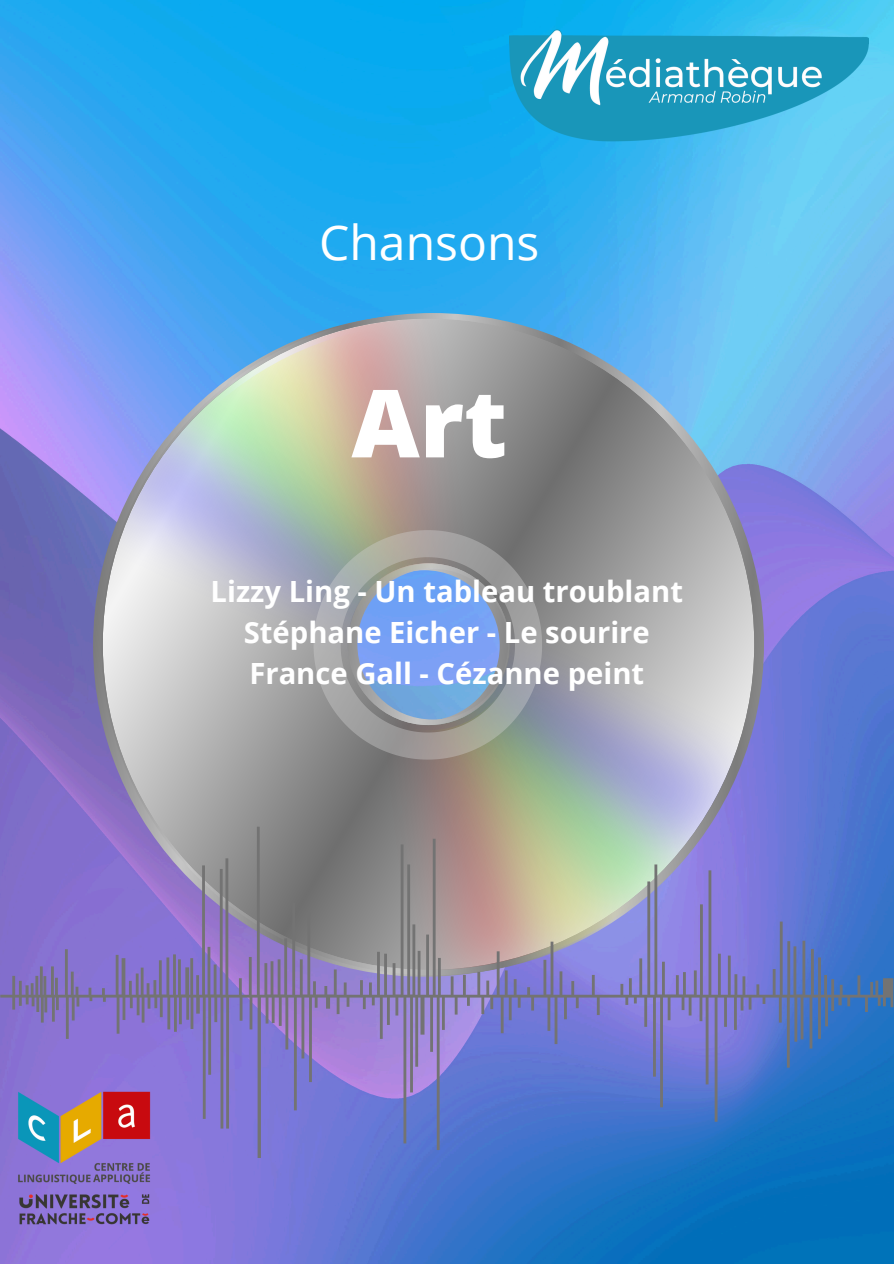
<style>
.page{position:relative;width:894px;height:1264px;background:#fff}
.page>*{position:absolute;margin:0;border:0;box-sizing:border-box;transform-origin:0 0}
.t1{font:800 94.05px "Open Sans";color:#fff}
.t2{font:48px "Open Sans";color:#fff}
.t3{font:700 29.25px "Open Sans";color:#fff}
</style>
<div class="page">
<img style="left:0;top:0;width:893px;height:1263px">
<img style="left:73px;top:287px;width:711px;height:539px">
<svg style="left:297px;top:513px;width:261px;height:263px"></svg>
<img style="left:509px;top:28px;width:358px;height:115px">
<img style="left:15px;top:1157px;width:138px;height:70px">
<svg style="left:0;top:826px;width:893px;height:331px"></svg>
<h1 class="t2" style="left:319px;top:209px;width:222px">Chansons</h1>
<p class="t1" style="left:351px;top:357px;width:157px">Art</p>
<p class="t3" style="left:210px;top:571px;width:474px">Lizzy Ling - Un tableau troublant</p>
<p class="t3" style="left:244px;top:611px;width:407px">Stéphane Eicher - Le sourire</p>
<p class="t3" style="left:249px;top:652px;width:396px">France Gall - Cézanne peint</p>
</div>
